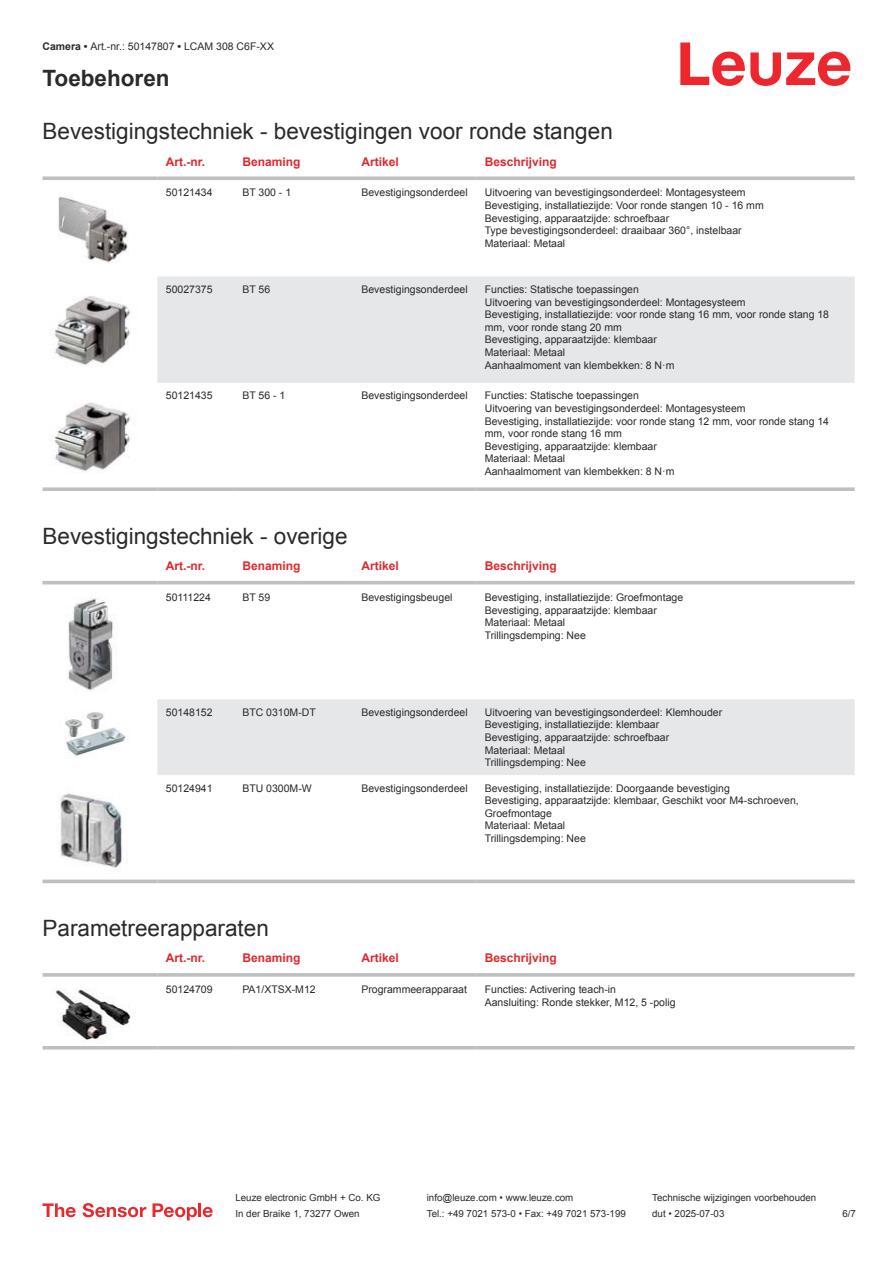
<style>
.page{position:relative;width:893px;height:1263px;background:#fff}
.page>*{position:absolute;margin:0;border:0;box-sizing:border-box;transform-origin:0 0}
.t1{font:22.5px "Arial";color:#2b292a}
.t2{font:700 22.5px "Arial";color:#2b292a}
.t3{font:700 12px "Arial";color:#db2a30}
.t4{font:10.5px/12.6px "Arial";color:#2b292a}
.t5{font:9.75px "Arial";color:#2b292a}
.s1{font-weight:700}
</style>
<div class="page">
<svg style="left:680px;top:43px;width:170px;height:43px"></svg>
<div style="left:157px;top:277px;width:698px;height:106px;background:#e6e7e9"></div>
<svg style="left:43px;top:176px;width:114px;height:4px"></svg>
<svg style="left:157px;top:176px;width:77px;height:4px"></svg>
<svg style="left:234px;top:176px;width:119px;height:4px"></svg>
<svg style="left:353px;top:176px;width:123px;height:4px"></svg>
<svg style="left:476px;top:176px;width:379px;height:4px;fill:#bdbfc1"></svg>
<svg style="left:43px;top:487px;width:114px;height:4px"></svg>
<svg style="left:157px;top:487px;width:77px;height:4px"></svg>
<svg style="left:234px;top:487px;width:119px;height:4px"></svg>
<svg style="left:353px;top:487px;width:123px;height:4px"></svg>
<svg style="left:476px;top:487px;width:379px;height:4px;fill:#bdbfc1"></svg>
<img style="left:58px;top:194px;width:71px;height:69px">
<img style="left:53px;top:296px;width:78px;height:70px">
<img style="left:50px;top:402px;width:81px;height:69px">
<svg style="left:43px;top:584px;width:812px;height:300px"></svg>
<div style="left:157px;top:699px;width:698px;height:76px;background:#e6e7e9"></div>
<hr style="left:43px;top:581px;width:114px;height:3px;background:#bdbfc1">
<hr style="left:157px;top:581px;width:77px;height:3px;background:#bdbfc1">
<hr style="left:234px;top:581px;width:119px;height:3px;background:#bdbfc1">
<hr style="left:353px;top:581px;width:123px;height:3px;background:#bdbfc1">
<hr style="left:476px;top:581px;width:379px;height:3px;background:#bdbfc1">
<hr style="left:43px;top:880px;width:114px;height:3px;background:#bdbfc1">
<hr style="left:157px;top:880px;width:77px;height:3px;background:#bdbfc1">
<hr style="left:234px;top:880px;width:119px;height:3px;background:#bdbfc1">
<hr style="left:353px;top:880px;width:123px;height:3px;background:#bdbfc1">
<hr style="left:476px;top:880px;width:379px;height:3px;background:#bdbfc1">
<img style="left:58px;top:589px;width:67px;height:106px">
<img style="left:43px;top:703px;width:97px;height:62px">
<img style="left:43px;top:779px;width:97px;height:98px">
<svg style="left:43px;top:1043px;width:812px;height:7px"></svg>
<svg style="left:43px;top:973px;width:114px;height:4px"></svg>
<svg style="left:157px;top:973px;width:77px;height:4px"></svg>
<svg style="left:234px;top:973px;width:119px;height:4px"></svg>
<svg style="left:353px;top:973px;width:123px;height:4px"></svg>
<svg style="left:476px;top:973px;width:379px;height:4px;fill:#c2c4c5"></svg>
<hr style="left:43px;top:1046px;width:114px;height:3px;background:#bdbfc1">
<hr style="left:157px;top:1046px;width:77px;height:3px;background:#bdbfc1">
<hr style="left:234px;top:1046px;width:119px;height:3px;background:#bdbfc1">
<hr style="left:353px;top:1046px;width:123px;height:3px;background:#bdbfc1">
<hr style="left:476px;top:1046px;width:379px;height:3px;background:#bdbfc1">
<img style="left:54px;top:988px;width:82px;height:55px">
<svg style="left:43px;top:1203px;width:33px;height:14px"></svg>
<svg style="left:83px;top:1203px;width:63px;height:14px"></svg>
<svg style="left:153px;top:1203px;width:44px;height:17px"></svg>
<hr style="left:198px;top:1203px;width:3px;height:14px;background:#ed272d">
<svg style="left:203px;top:1207px;width:10px;height:10px"></svg>
<p class="t4" style="left:43px;top:41px;width:233px"><span class="s1">Camera •</span> Art.-nr.: 50147807 <span class="s1">•</span> LCAM 308 C6F-XX</p>
<h1 class="t2" style="left:43px;top:70px;width:129px">Toebehoren</h1>
<h1 class="t1" style="left:43px;top:123px;width:572px">Bevestigingstechniek - bevestigingen voor ronde stangen</h1>
<p class="t3" style="left:166px;top:157px;width:41px">Art.-nr.</p>
<p class="t3" style="left:242px;top:157px;width:60px">Benaming</p>
<p class="t3" style="left:361px;top:157px;width:39px">Artikel</p>
<p class="t3" style="left:485px;top:157px;width:74px">Beschrijving</p>
<p class="t4" style="left:166px;top:187px;width:48px">50121434</p>
<p class="t4" style="left:242px;top:187px;width:50px">BT 300 - 1</p>
<p class="t4" style="left:361px;top:187px;width:108px">Bevestigingsonderdeel</p>
<p class="t4" style="left:485px;top:187px;width:280px">Uitvoering van bevestigingsonderdeel: Montagesysteem Bevestiging, installatiezijde: Voor ronde stangen 10 - 16 mm Bevestiging, apparaatzijde: schroefbaar<br>Type bevestigingsonderdeel: draaibaar 360°, instelbaar Materiaal: Metaal</p>
<p class="t4" style="left:166px;top:284px;width:48px">50027375</p>
<p class="t4" style="left:242px;top:284px;width:29px">BT 56</p>
<p class="t4" style="left:361px;top:284px;width:108px">Bevestigingsonderdeel</p>
<p class="t4" style="left:485px;top:284px;width:346px">Functies: Statische toepassingen<br>Uitvoering van bevestigingsonderdeel: Montagesysteem<br>Bevestiging, installatiezijde: voor ronde stang 16 mm, voor ronde stang 18 mm, voor ronde stang 20 mm<br>Bevestiging, apparaatzijde: klembaar<br>Materiaal: Metaal<br>Aanhaalmoment van klembekken: 8 N·m</p>
<p class="t4" style="left:166px;top:390px;width:48px">50121435</p>
<p class="t4" style="left:242px;top:390px;width:44px">BT 56 - 1</p>
<p class="t4" style="left:361px;top:390px;width:108px">Bevestigingsonderdeel</p>
<p class="t4" style="left:485px;top:390px;width:346px">Functies: Statische toepassingen<br>Uitvoering van bevestigingsonderdeel: Montagesysteem<br>Bevestiging, installatiezijde: voor ronde stang 12 mm, voor ronde stang 14 mm, voor ronde stang 16 mm<br>Bevestiging, apparaatzijde: klembaar<br>Materiaal: Metaal<br>Aanhaalmoment van klembekken: 8 N·m</p>
<h1 class="t1" style="left:43px;top:527px;width:307px">Bevestigingstechniek - overige</h1>
<p class="t3" style="left:166px;top:561px;width:41px">Art.-nr.</p>
<p class="t3" style="left:242px;top:561px;width:60px">Benaming</p>
<p class="t3" style="left:361px;top:561px;width:39px">Artikel</p>
<p class="t3" style="left:485px;top:561px;width:74px">Beschrijving</p>
<p class="t4" style="left:166px;top:592px;width:47px">50111224</p>
<p class="t4" style="left:242px;top:592px;width:29px">BT 59</p>
<p class="t4" style="left:361px;top:592px;width:93px">Bevestigingsbeugel</p>
<p class="t4" style="left:485px;top:592px;width:200px">Bevestiging, installatiezijde: Groefmontage<br>Bevestiging, apparaatzijde: klembaar<br>Materiaal: Metaal<br>Trillingsdemping: Nee</p>
<p class="t4" style="left:166px;top:707px;width:48px">50148152</p>
<p class="t4" style="left:242px;top:707px;width:75px">BTC 0310M-DT</p>
<p class="t4" style="left:361px;top:707px;width:108px">Bevestigingsonderdeel</p>
<p class="t4" style="left:485px;top:707px;width:239px">Uitvoering van bevestigingsonderdeel: Klemhouder Bevestiging, installatiezijde: klembaar<br>Bevestiging, apparaatzijde: schroefbaar<br>Materiaal: Metaal<br>Trillingsdemping: Nee</p>
<p class="t4" style="left:166px;top:782px;width:48px">50124941</p>
<p class="t4" style="left:242px;top:782px;width:71px">BTU 0300M-W</p>
<p class="t4" style="left:361px;top:782px;width:108px">Bevestigingsonderdeel</p>
<p class="t4" style="left:485px;top:782px;width:315px">Bevestiging, installatiezijde: Doorgaande bevestiging<br>Bevestiging, apparaatzijde: klembaar, Geschikt voor M4-schroeven, Groefmontage<br>Materiaal: Metaal<br>Trillingsdemping: Nee</p>
<h1 class="t1" style="left:43px;top:920px;width:228px">Parametreerapparaten</h1>
<p class="t3" style="left:166px;top:953px;width:41px">Art.-nr.</p>
<p class="t3" style="left:242px;top:953px;width:60px">Benaming</p>
<p class="t3" style="left:361px;top:953px;width:39px">Artikel</p>
<p class="t3" style="left:485px;top:953px;width:74px">Beschrijving</p>
<p class="t4" style="left:166px;top:984px;width:48px">50124709</p>
<p class="t4" style="left:242px;top:984px;width:75px">PA1/XTSX-M12</p>
<p class="t4" style="left:361px;top:984px;width:107px">Programmeerapparaat</p>
<p class="t4" style="left:485px;top:984px;width:192px">Functies: Activering teach-in<br>Aansluiting: Ronde stekker, M12, 5 -polig</p>
<p class="t5" style="left:235px;top:1194px;width:146px">Leuze electronic GmbH + Co. KG</p>
<p class="t5" style="left:427px;top:1194px;width:148px">info@leuze.com • www.leuze.com</p>
<p class="t5" style="left:652px;top:1194px;width:166px">Technische wijzigingen voorbehouden</p>
<p class="t5" style="left:235px;top:1210px;width:126px">In der Braike 1, 73277 Owen</p>
<p class="t5" style="left:427px;top:1210px;width:201px">Tel.: +49 7021 573-0 • Fax: +49 7021 573-199</p>
<p class="t5" style="left:652px;top:1210px;width:74px">dut • 2025-07-03</p>
<p class="t5" style="left:842px;top:1210px;width:15px">6 /7</p>
</div>
